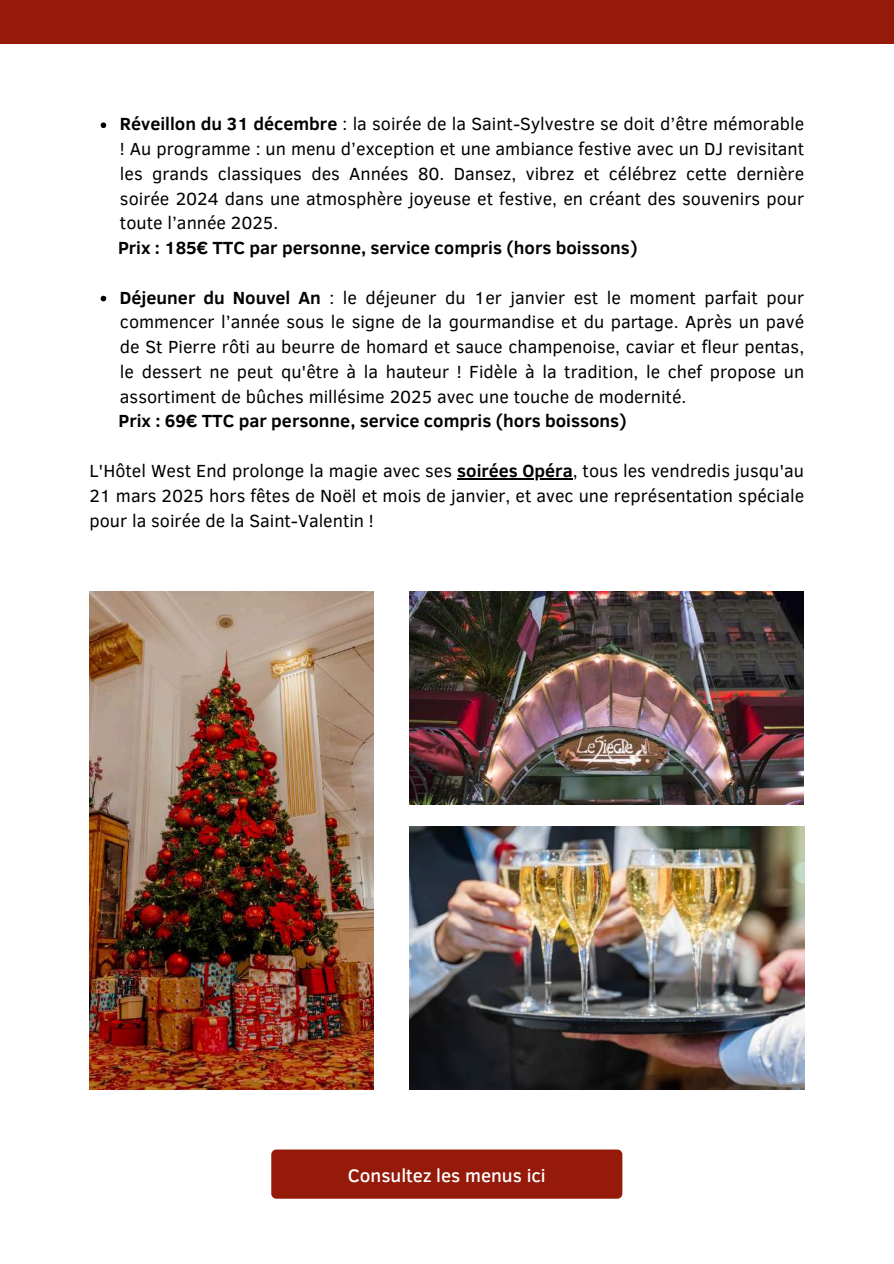
<style>
.page{position:relative;width:894px;height:1264px;background:#fff}
.page>*{position:absolute;margin:0;border:0;box-sizing:border-box;transform-origin:0 0}
.t1{font:500 18.6px "Clear Sans";color:#fff}
.t2{font:18px/24.8px "Clear Sans";color:#000;text-align:justify}
.t3{font:700 18px "Clear Sans";color:#000}
.s1{font-weight:700}
</style>
<div class="page">
<div style="left:271px;top:1149px;width:351px;height:49px;background:#961a0a"></div>
<img style="left:89px;top:592px;width:284px;height:497px">
<img style="left:410px;top:826px;width:394px;height:263px">
<div style="left:0;top:0;width:893px;height:44px;background:#961a0a"></div>
<img style="left:410px;top:592px;width:393px;height:212px">
<svg style="left:101px;top:122px;width:5px;height:6px"></svg>
<svg style="left:101px;top:296px;width:5px;height:5px"></svg>
<hr style="left:457px;top:478px;width:115px;height:1px;background:#000">
<p class="t2" style="left:120px;top:111px;width:685px"><span class="s1">Réveillon du 31 décembre</span> : la soirée de la Saint-Sylvestre se doit d’être mémorable ! Au programme : un menu d’exception et une ambiance festive avec un DJ revisitant les grands classiques des Années 80. Dansez, vibrez et célébrez cette dernière soirée 2024 dans une atmosphère joyeuse et festive, en créant des souvenirs pour toute l’année 2025.</p>
<p class="t3" style="left:118px;top:235px;width:521px">Prix : 185€ TTC par personne, service compris (hors boissons)</p>
<p class="t2" style="left:120px;top:284px;width:685px"><span class="s1">Déjeuner du Nouvel An</span> : le déjeuner du 1er janvier est le moment parfait pour commencer l’année sous le signe de la gourmandise et du partage. Après un pavé de St Pierre rôti au beurre de homard et sauce champenoise, caviar et fleur pentas, le dessert ne peut qu'être à la hauteur ! Fidèle à la tradition, le chef propose un assortiment de bûches millésime 2025 avec une touche de modernité.</p>
<p class="t3" style="left:118px;top:408px;width:509px">Prix : 69€ TTC par personne, service compris (hors boissons)</p>
<p class="t2" style="left:89px;top:457px;width:716px">L'Hôtel West End prolonge la magie avec ses <span class="s1">soirées Opéra</span>, tous les vendredis jusqu'au 21 mars 2025 hors fêtes de Noël et mois de janvier, et avec une représentation spéciale pour la soirée de la Saint-Valentin !</p>
<p class="t1" style="left:348px;top:1161px;width:199px">Consultez les menus ici</p>
</div>
